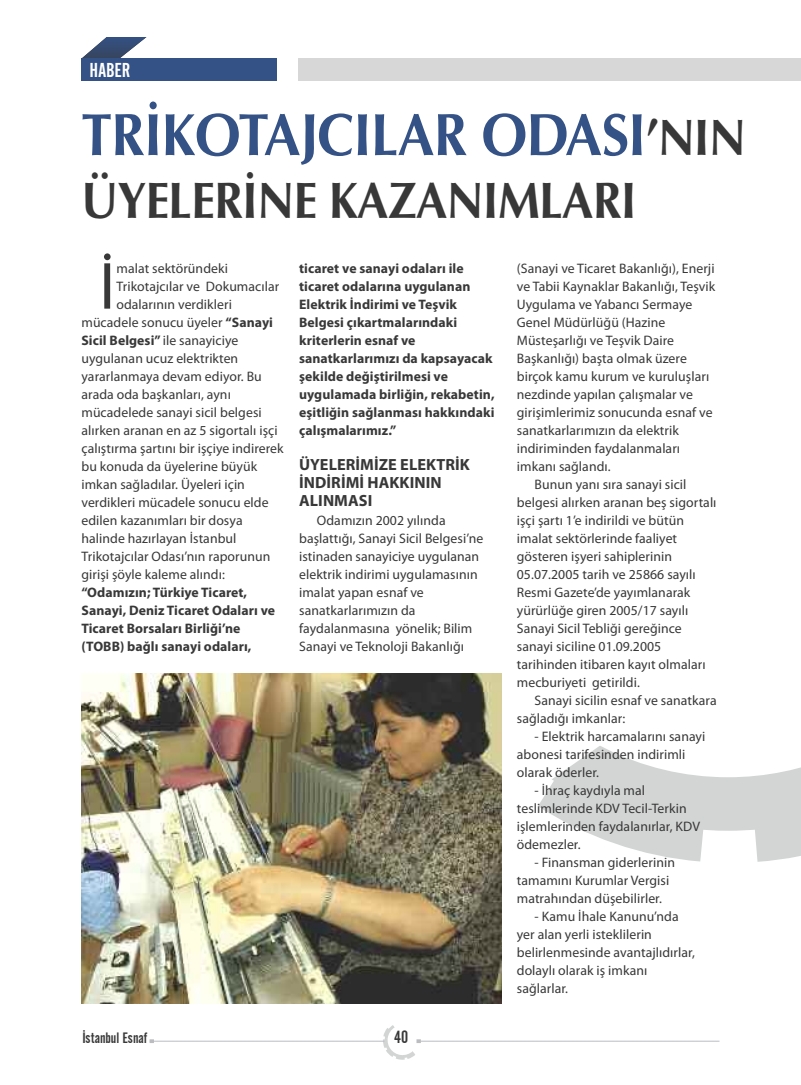
<style>
.page{position:relative;width:801px;height:1085px;background:#fff}
.page>*{position:absolute;margin:0;border:0;box-sizing:border-box;transform-origin:0 0}
.t1{font:67.12px "Myriad Pro";color:#393839}
.t2{font:60px "Optima Bold Tr";letter-spacing:-.015em;color:#345286;scale:.92 1}
.t3{font:51.38px "Optima Bold Tr";letter-spacing:-.015em;color:#393839;scale:.92 1}
.t4{font:20px "Alternate Gothic No 2 BT";color:#fff}
.t5{font:17.5px "Alternate Gothic No 2 BT";color:#393839}
.t6{font:700 16.25px/18px "Myriad Pro";letter-spacing:.005em;color:#393839}
.t7{font:15px "Alternate Gothic No 2 BT";color:#393839}
.t8{font:13.75px/18px "Myriad Pro";letter-spacing:.005em;color:#393839}
.t9{font:700 13.75px/18px "Myriad Pro";letter-spacing:.005em;color:#393839}
.s1{font-size:51.38px;color:#393839}
.s2{font-weight:700}
.s3{font-weight:400}
</style>
<div class="page">
<svg style="left:757px;top:857px;width:37px;height:5px"></svg>
<svg style="left:538px;top:746px;width:263px;height:111px"></svg>
<hr style="left:150px;top:1040px;width:234px;height:1px;background:#babcc0">
<hr style="left:420px;top:1040px;width:299px;height:1px;background:#babcc0">
<svg style="left:371px;top:1025px;width:63px;height:35px"></svg>
<svg style="left:81px;top:37px;width:65px;height:22px"></svg>
<div style="left:81px;top:59px;width:196px;height:22px;background:#345286"></div>
<div style="left:298px;top:59px;width:503px;height:22px;background:#d7d7d7"></div>
<img style="left:81px;top:673px;width:421px;height:330px">
<h3 class="t4" style="left:90px;top:59px;width:42px">HABER</h3>
<h2 class="t2" style="left:81px;top:114px;width:724px">TRİKOTAJCILAR ODASI<span class="s1">’NIN</span></h2>
<h3 class="t3" style="left:81px;top:183px;width:605px">ÜYELERİNE KAZANIMLARI</h3>
<h1 class="t1" style="left:99px;top:261px;width:18px">İ</h1>
<p class="t8" style="left:117px;top:260px;width:113px">malat sektöründeki</p>
<p class="t8" style="left:116px;top:278px;width:164px">Trikotajcılar ve Dokumacılar</p>
<p class="t8" style="left:116px;top:296px;width:117px">odalarının verdikleri</p>
<p class="t8" style="left:81px;top:314px;width:193px">mücadele sonucu üyeler <span class="s2">“Sanayi</span></p>
<p class="t9" style="left:81px;top:332px;width:158px">Sicil Belgesi” <span class="s3">ile sanayiciye</span></p>
<p class="t8" style="left:81px;top:350px;width:158px">uygulanan ucuz elektrikten</p>
<p class="t8" style="left:81px;top:368px;width:182px">yararlanmaya devam ediyor. Bu</p>
<p class="t8" style="left:81px;top:386px;width:151px">arada oda başkanları, aynı</p>
<p class="t8" style="left:81px;top:404px;width:182px">mücadelede sanayi sicil belgesi</p>
<p class="t8" style="left:81px;top:422px;width:198px">alırken aranan en az 5 sigortalı işçi</p>
<p class="t8" style="left:81px;top:440px;width:204px">çalıştırma şartını bir işçiye indirerek</p>
<p class="t8" style="left:81px;top:458px;width:177px">bu konuda da üyelerine büyük</p>
<p class="t8" style="left:81px;top:476px;width:165px">imkan sağladılar. Üyeleri için</p>
<p class="t8" style="left:81px;top:494px;width:189px">verdikleri mücadele sonucu elde</p>
<p class="t8" style="left:81px;top:512px;width:163px">edilen kazanımları bir dosya</p>
<p class="t8" style="left:81px;top:530px;width:156px">halinde hazırlayan İstanbul</p>
<p class="t8" style="left:81px;top:548px;width:190px">Trikotajcılar Odası’nın raporunun</p>
<p class="t8" style="left:81px;top:566px;width:145px">girişi şöyle kaleme alındı:</p>
<p class="t9" style="left:81px;top:584px;width:195px">“Odamızın; Türkiye Ticaret,<br>Sanayi, Deniz Ticaret Odaları ve<br>Ticaret Borsaları Birliği’ne (TOBB) bağlı sanayi odaları,</p>
<p class="t9" style="left:299px;top:260px;width:197px">ticaret ve sanayi odaları ile ticaret odalarına uygulanan<br>Elektrik İndirimi ve Teşvik<br>Belgesi çıkartmalarındaki kriterlerin esnaf ve sanatkarlarımızı da kapsayacak şekilde değiştirilmesi ve uygulamada birliğin, rekabetin, eşitliğin sağlanması hakkındaki çalışmalarımız.”</p>
<p class="t6" style="left:299px;top:457px;width:172px">ÜYELERİMİZE ELEKTRİK<br>İNDİRİMİ HAKKININ<br>ALINMASI</p>
<p class="t8" style="left:299px;top:512px;width:186px;text-indent:18px">Odamızın 2002 yılında başlattığı, Sanayi Sicil Belgesi’ne istinaden sanayiciye uygulanan elektrik indirimi uygulamasının imalat yapan esnaf ve sanatkarlarımızın da faydalanmasına yönelik; Bilim<br>Sanayi ve Teknoloji Bakanlığı</p>
<p class="t7" style="left:82px;top:1028px;width:67px">İstanbul Esnaf</p>
<p class="t5" style="left:394px;top:1027px;width:16px">40</p>
<p class="t8" style="left:517px;top:260px;width:199px">(Sanayi ve Ticaret Bakanlığı), Enerji</p>
<p class="t8" style="left:517px;top:278px;width:200px">ve Tabii Kaynaklar Bakanlığı, Teşvik</p>
<p class="t8" style="left:517px;top:296px;width:177px">Uygulama ve Yabancı Sermaye</p>
<p class="t8" style="left:517px;top:314px;width:150px">Genel Müdürlüğü (Hazine</p>
<p class="t8" style="left:517px;top:332px;width:159px">Müsteşarlığı ve Teşvik Daire</p>
<p class="t8" style="left:517px;top:350px;width:171px">Başkanlığı) başta olmak üzere</p>
<p class="t8" style="left:517px;top:368px;width:194px">birçok kamu kurum ve kuruluşları</p>
<p class="t8" style="left:517px;top:386px;width:178px">nezdinde yapılan çalışmalar ve</p>
<p class="t8" style="left:517px;top:404px;width:197px">girişimlerimiz sonucunda esnaf ve</p>
<p class="t8" style="left:517px;top:422px;width:163px">sanatkarlarımızın da elektrik</p>
<p class="t8" style="left:517px;top:440px;width:165px">indiriminden faydalanmaları</p>
<p class="t8" style="left:517px;top:458px;width:95px">imkanı sağlandı.</p>
<p class="t8" style="left:534px;top:476px;width:153px">Bunun yanı sıra sanayi sicil</p>
<p class="t8" style="left:517px;top:494px;width:201px">belgesi alırken aranan beş sigortalı</p>
<p class="t8" style="left:517px;top:512px;width:169px">işçi şartı 1’e indirildi ve bütün</p>
<p class="t8" style="left:517px;top:530px;width:162px">imalat sektörlerinde faaliyet</p>
<p class="t8" style="left:517px;top:548px;width:157px">gösteren işyeri sahiplerinin</p>
<p class="t8" style="left:517px;top:566px;width:180px">05.07.2005 tarih ve 25866 sayılı</p>
<p class="t8" style="left:517px;top:584px;width:175px">Resmi Gazete’de yayımlanarak</p>
<p class="t8" style="left:517px;top:602px;width:173px">yürürlüğe giren 2005/17 sayılı</p>
<p class="t8" style="left:517px;top:620px;width:166px">Sanayi Sicil Tebliği gereğince</p>
<p class="t8" style="left:517px;top:638px;width:146px">sanayi siciline 01.09.2005</p>
<p class="t8" style="left:517px;top:656px;width:190px">tarihinden itibaren kayıt olmaları</p>
<p class="t8" style="left:517px;top:674px;width:125px">mecburiyeti getirildi.</p>
<p class="t8" style="left:534px;top:692px;width:184px">Sanayi sicilin esnaf ve sanatkara</p>
<p class="t8" style="left:517px;top:710px;width:110px">sağladığı imkanlar:</p>
<p class="t8" style="left:517px;top:728px;width:190px;text-indent:18px">- Elektrik harcamalarını sanayi abonesi tarifesinden indirimli olarak öderler.</p>
<p class="t8" style="left:517px;top:782px;width:185px;text-indent:18px">- İhraç kaydıyla mal teslimlerinde KDV Tecil-Terkin işlemlerinden faydalanırlar, KDV ödemezler.</p>
<p class="t8" style="left:517px;top:854px;width:160px;text-indent:18px">- Finansman giderlerinin tamamını Kurumlar Vergisi matrahından düşebilirler.</p>
<p class="t8" style="left:517px;top:908px;width:180px;text-indent:18px">- Kamu İhale Kanunu’nda yer alan yerli isteklilerin belirlenmesinde avantajlıdırlar, dolaylı olarak iş imkanı sağlarlar.</p>
</div>
